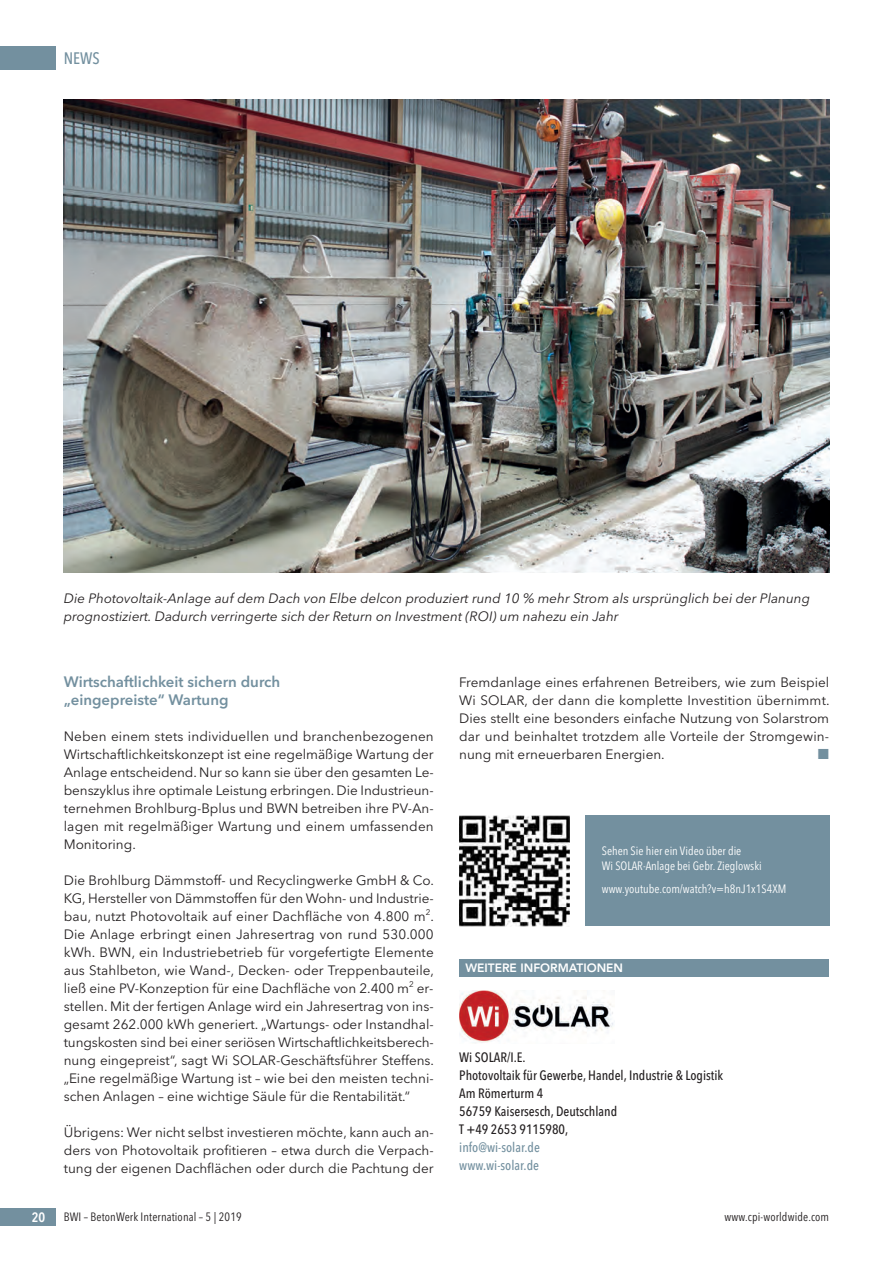
<style>
.page{position:relative;width:893px;height:1263px;background:#fff}
.page>*{position:absolute;margin:0;border:0;box-sizing:border-box;transform-origin:0 0}
.t1{font:500 16.5px "Avenir Next Condensed";color:#73909f}
.t2{font:600 15px "Avenir Next";color:#73909f}
.t3{font:13.5px/18px "Avenir Next";color:#231f20;text-align:justify}
.t4{font:italic 13.5px/18px "Avenir Next";color:#231f20}
.t5{font:500 13.5px "Avenir Next Condensed";color:#231f20}
.t6{font:500 13.5px "Avenir Next Condensed";color:#73909f}
.t7{font:600 13.5px "Avenir Next Condensed";color:#fff}
.t8{font:13.5px "European Pi Three";color:#73909f}
.t9{font:12px/15px "Avenir Next Condensed";color:#fff}
.t10{font:12px "Avenir Next Condensed";letter-spacing:.01em;color:#231f20}
.t11{font:800 12px "Avenir";color:#fff}
</style>
<div class="page">
<div style="left:0;top:47px;width:55px;height:23px;background:#73909f"></div>
<div style="left:0;top:1208px;width:55px;height:18px;background:#73909f"></div>
<div style="left:459px;top:959px;width:370px;height:17px;background:#73909f"></div>
<img style="left:459px;top:990px;width:154px;height:53px">
<div style="left:585px;top:815px;width:244px;height:110px;background:#73909f"></div>
<img style="left:459px;top:815px;width:111px;height:111px">
<img style="left:64px;top:100px;width:765px;height:472px">
<p class="t1" style="left:64px;top:51px;width:38px">NEWS</p>
<p class="t4" style="left:64px;top:590px;width:748px">Die Photovoltaik-Anlage auf dem Dach von Elbe delcon produziert rund 10 % mehr Strom als ursprünglich bei der Planung prognostiziert. Dadurch verringerte sich der Return on Investment (ROI) um nahezu ein Jahr</p>
<p class="t2" style="left:64px;top:675px;width:218px">Wirtschaftlichkeit sichern durch</p>
<p class="t2" style="left:64px;top:693px;width:166px">„eingepreiste“ Wartung</p>
<p class="t3" style="left:64px;top:728px;width:371px">Neben einem stets individuellen und branchenbezogenen Wirtschaftlichkeitskonzept ist eine regelmäßige Wartung der Anlage entscheidend. Nur so kann sie über den gesamten Le&shy;benszyklus ihre optimale Leistung erbringen. Die Industrieun&shy;ternehmen Brohlburg-Bplus und BWN betreiben ihre PV-An&shy;lagen mit regelmäßiger Wartung und einem umfassenden Monitoring.</p>
<p class="t3" style="left:64px;top:872px;width:372px">Die Brohlburg Dämmstoff- und Recyclingwerke GmbH &amp; Co.<br>KG, Hersteller von Dämmstoffen für den Wohn- und Industrie&shy;bau, nutzt Photovoltaik auf einer Dachfläche von 4.800 m<sup>2</sup>.<br>Die Anlage erbringt einen Jahresertrag von rund 530.000 kWh. BWN, ein Industriebetrieb für vorgefertigte Elemente aus Stahlbeton, wie Wand-, Decken- oder Treppenbauteile, ließ eine PV-Konzeption für eine Dachfläche von 2.400 m<sup>2</sup> er&shy;stellen. Mit der fertigen Anlage wird ein Jahresertrag von ins&shy;gesamt 262.000 kWh generiert. „Wartungs- oder Instandhal&shy;tungskosten sind bei einer seriösen Wirtschaftlichkeitsberech&shy;nung eingepreist“, sagt Wi SOLAR-Geschäftsführer Steffens. „Eine regelmäßige Wartung ist – wie bei den meisten techni&shy;schen Anlagen – eine wichtige Säule für die Rentabilität.“</p>
<p class="t3" style="left:64px;top:1124px;width:371px">Übrigens: Wer nicht selbst investieren möchte, kann auch an&shy;ders von Photovoltaik profitieren – etwa durch die Verpach&shy;tung der eigenen Dachflächen oder durch die Pachtung der</p>
<p class="t3" style="left:459px;top:674px;width:372px">Fremdanlage eines erfahrenen Betreibers, wie zum Beispiel Wi SOLAR, der dann die komplette Investition übernimmt.<br>Dies stellt eine besonders einfache Nutzung von Solarstrom dar und beinhaltet trotzdem alle Vorteile der Stromgewin&shy;nung mit erneuerbaren Energien.</p>
<p class="t8" style="left:818px;top:746px;width:13px">-</p>
<p class="t9" style="left:602px;top:844px;width:161px">Sehen Sie hier ein Video über die<br>Wi SOLAR-Anlage bei Gebr. Zieglowski</p>
<p class="t9" style="left:602px;top:882px;width:186px">www.youtube.com/watch?v=h8nJ1x1S4XM</p>
<p class="t11" style="left:465px;top:960px;width:159px">WEITERE INFORMATIONEN</p>
<p class="t5" style="left:459px;top:1052px;width:68px">Wi SOLAR/I.E.</p>
<p class="t5" style="left:459px;top:1070px;width:266px">Photovoltaik für Gewerbe, Handel, Industrie &amp; Logistik</p>
<p class="t5" style="left:459px;top:1088px;width:86px">Am Römerturm 4</p>
<p class="t5" style="left:459px;top:1106px;width:159px">56759 Kaisersesch, Deutschland</p>
<p class="t5" style="left:459px;top:1124px;width:110px">T +49 2653 9115980,</p>
<p class="t6" style="left:459px;top:1142px;width:82px">info@wi-solar.de</p>
<p class="t6" style="left:459px;top:1160px;width:81px">www.wi-solar.de</p>
<p class="t7" style="left:32px;top:1209px;width:15px">20</p>
<p class="t10" style="left:64px;top:1211px;width:179px">BWI – BetonWerk International – 5 | 2019</p>
<p class="t10" style="left:725px;top:1211px;width:106px">www.cpi-worldwide.com</p>
</div>
